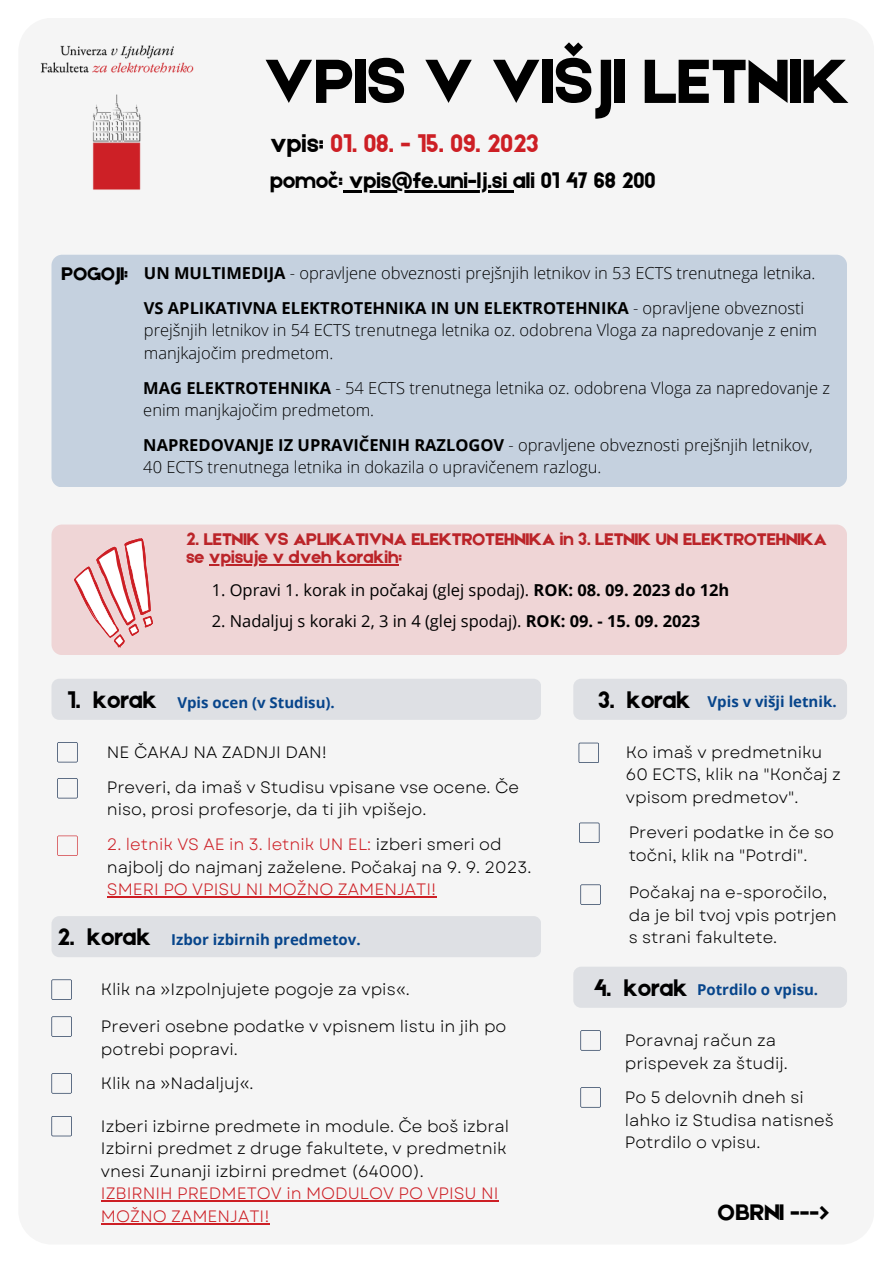
<style>
.page{position:relative;width:893px;height:1264px;background:#fff}
.page>*{position:absolute;margin:0;border:0;box-sizing:border-box;transform-origin:0 0}
.t1{font:66.45px "Etna";color:#000}
.t2{font:25.5px "Etna";color:#cd1f25}
.t3{font:24px "Etna";color:#000}
.t4{font:22.5px "Etna";color:#000}
.t5{font:19.5px "Etna";color:#000}
.t6{font:18px "Etna";color:#bb2429}
.t7{font:16.5px/22.5px "Garet";color:#000}
.t8{font:300 16.5px/22.5px "Open Sans";color:#000}
.t9{font:16.5px "Open Sans";color:#000}
.t10{font:16.5px/22.5px "Garet";color:#cd1f25}
.t11{font:700 15px "Open Sans";color:#07458b}
.s1{color:#000}
.s2{font-weight:700}
.s3{color:#cd1f25}
</style>
<div class="page">
<div style="left:18px;top:18px;width:856px;height:1226px;background:#f5f5f5;border-radius:33px"></div>
<div style="left:51px;top:255px;width:796px;height:232px;background:#c5d1df;border-radius:11px"></div>
<img style="left:40px;top:45px;width:154px;height:145px">
<svg style="left:51px;top:979px;width:21px;height:20px"></svg>
<svg style="left:51px;top:1016px;width:21px;height:20px"></svg>
<svg style="left:51px;top:1073px;width:21px;height:20px"></svg>
<svg style="left:51px;top:1116px;width:21px;height:20px"></svg>
<svg style="left:57px;top:778px;width:21px;height:20px"></svg>
<svg style="left:57px;top:742px;width:21px;height:20px"></svg>
<hr style="left:343px;top:190px;width:170px;height:3px;background:#000">
<div style="left:51px;top:678px;width:490px;height:42px;background:#dee0e4;border-radius:8px"></div>
<div style="left:51px;top:916px;width:490px;height:41px;background:#dee0e4;border-radius:8px"></div>
<hr style="left:101px;top:1200px;width:397px;height:1px;background:#cd1f25">
<hr style="left:101px;top:1222px;width:168px;height:1px;background:#cd1f25">
<svg style="left:578px;top:742px;width:21px;height:21px"></svg>
<div style="left:51px;top:524px;width:796px;height:131px;background:#efd5d6;border-radius:11px"></div>
<hr style="left:209px;top:564px;width:189px;height:1px;background:#bb2429">
<svg style="left:57px;top:835px;width:21px;height:20px"></svg>
<hr style="left:107px;top:896px;width:329px;height:1px;background:#cd1f25">
<div style="left:573px;top:678px;width:274px;height:42px;background:#dee0e4;border-radius:8px"></div>
<svg style="left:579px;top:822px;width:20px;height:20px"></svg>
<svg style="left:580px;top:884px;width:20px;height:20px"></svg>
<div style="left:573px;top:966px;width:274px;height:41px;background:#dee0e4;border-radius:8px"></div>
<svg style="left:580px;top:1030px;width:20px;height:20px"></svg>
<svg style="left:580px;top:1087px;width:20px;height:20px"></svg>
<svg style="left:62px;top:524px;width:128px;height:124px"></svg>
<p class="t1" style="left:263px;top:34px;width:587px">VPIS V VIŠJI LETNIK</p>
<p class="t2" style="left:270px;top:126px;width:270px"><span class="s1">vpis:</span> 01. 08. - 15. 09. 2023</p>
<p class="t4" style="left:270px;top:165px;width:387px">pomoč: vpis@fe.uni-lj.si ali 01 47 68 200</p>
<p class="t5" style="left:62px;top:260px;width:68px">POGOJI:</p>
<p class="t8" style="left:144px;top:261px;width:673px"><span class="s2">UN MULTIMEDIJA</span> - opravljene obveznosti prejšnjih letnikov in 53 ECTS trenutnega letnika.</p>
<p class="t8" style="left:144px;top:296px;width:674px"><span class="s2">VS APLIKATIVNA ELEKTROTEHNIKA IN UN ELEKTROTEHNIKA</span> - opravljene obveznosti prejšnjih letnikov in 54 ECTS trenutnega letnika oz. odobrena Vloga za napredovanje z enim manjkajočim predmetom.</p>
<p class="t8" style="left:143px;top:376px;width:688px"><span class="s2">MAG ELEKTROTEHNIKA</span> - 54 ECTS trenutnega letnika oz. odobrena Vloga za napredovanje z enim manjkajočim predmetom.</p>
<p class="t8" style="left:143px;top:433px;width:670px"><span class="s2">NAPREDOVANJE IZ UPRAVIČENIH RAZLOGOV</span> - opravljene obveznosti prejšnjih letnikov,<br>40 ECTS trenutnega letnika in dokazila o upravičenem razlogu.</p>
<p class="t6" style="left:186px;top:526px;width:642px">2. LETNIK VS APLIKATIVNA ELEKTROTEHNIKA in 3. LETNIK UN ELEKTROTEHNIKA</p>
<p class="t6" style="left:186px;top:544px;width:218px">se vpisuje v dveh korakih:</p>
<p class="t9" style="left:212px;top:578px;width:519px">1. Opravi 1. korak in počakaj (glej spodaj). <span class="s2">ROK: 08. 09. 2023 do 12h</span></p>
<p class="t9" style="left:212px;top:609px;width:490px">2. Nadaljuj s koraki 2, 3 in 4 (glej spodaj). <span class="s2">ROK: 09. - 15. 09. 2023</span></p>
<p class="t3" style="left:67px;top:683px;width:91px">1. korak</p>
<p class="t11" style="left:177px;top:691px;width:159px">Vpis ocen (v Studisu).</p>
<p class="t3" style="left:598px;top:683px;width:94px">3. korak</p>
<p class="t11" style="left:707px;top:691px;width:131px">Vpis v višji letnik.</p>
<p class="t7" style="left:107px;top:741px;width:222px">NE ČAKAJ NA ZADNJI DAN!</p>
<p class="t7" style="left:625px;top:741px;width:216px">Ko imaš v predmetniku<br>60 ECTS, klik na "Končaj z vpisom predmetov".</p>
<p class="t7" style="left:107px;top:775px;width:414px">Preveri, da imaš v Studisu vpisane vse ocene. Če niso, prosi profesorje, da ti jih vpišejo.</p>
<p class="t7" style="left:107px;top:833px;width:426px"><span class="s3">2. letnik VS AE in 3. letnik UN EL:</span> izberi smeri od najbolj do najmanj zaželene. Počakaj na 9. 9. 2023.</p>
<p class="t10" style="left:107px;top:878px;width:331px">SMERI PO VPISU NI MOŽNO ZAMENJATI!</p>
<p class="t3" style="left:57px;top:920px;width:95px">2. korak</p>
<p class="t11" style="left:171px;top:928px;width:191px">Izbor izbirnih predmetov.</p>
<p class="t7" style="left:101px;top:978px;width:310px">Klik na »Izpolnjujete pogoje za vpis«.</p>
<p class="t7" style="left:101px;top:1015px;width:407px">Preveri osebne podatke v vpisnem listu in jih po potrebi popravi.</p>
<p class="t7" style="left:101px;top:1072px;width:154px">Klik na »Nadaljuj«.</p>
<p class="t7" style="left:101px;top:1114px;width:410px">Izberi izbirne predmete in module. Če boš izbral<br>Izbirni predmet z druge fakultete, v predmetnik vnesi Zunanji izbirni predmet (64000).</p>
<p class="t10" style="left:101px;top:1182px;width:399px">IZBIRNIH PREDMETOV in MODULOV PO VPISU NI<br>MOŽNO ZAMENJATI!</p>
<p class="t7" style="left:628px;top:821px;width:207px">Preveri podatke in če so točni, klik na "Potrdi".</p>
<p class="t7" style="left:628px;top:881px;width:209px">Počakaj na e-sporočilo, da je bil tvoj vpis potrjen s strani fakultete.</p>
<p class="t3" style="left:593px;top:970px;width:96px">4. korak</p>
<p class="t7" style="left:624px;top:1029px;width:164px">Poravnaj račun za prispevek za študij.</p>
<p class="t7" style="left:624px;top:1086px;width:210px">Po 5 delovnih dneh si lahko iz Studisa natisneš<br>Potrdilo o vpisu.</p>
<p class="t11" style="left:697px;top:979px;width:123px">Potrdilo o vpisu.</p>
<p class="t3" style="left:718px;top:1195px;width:113px">OBRNI ---&gt;</p>
</div>
